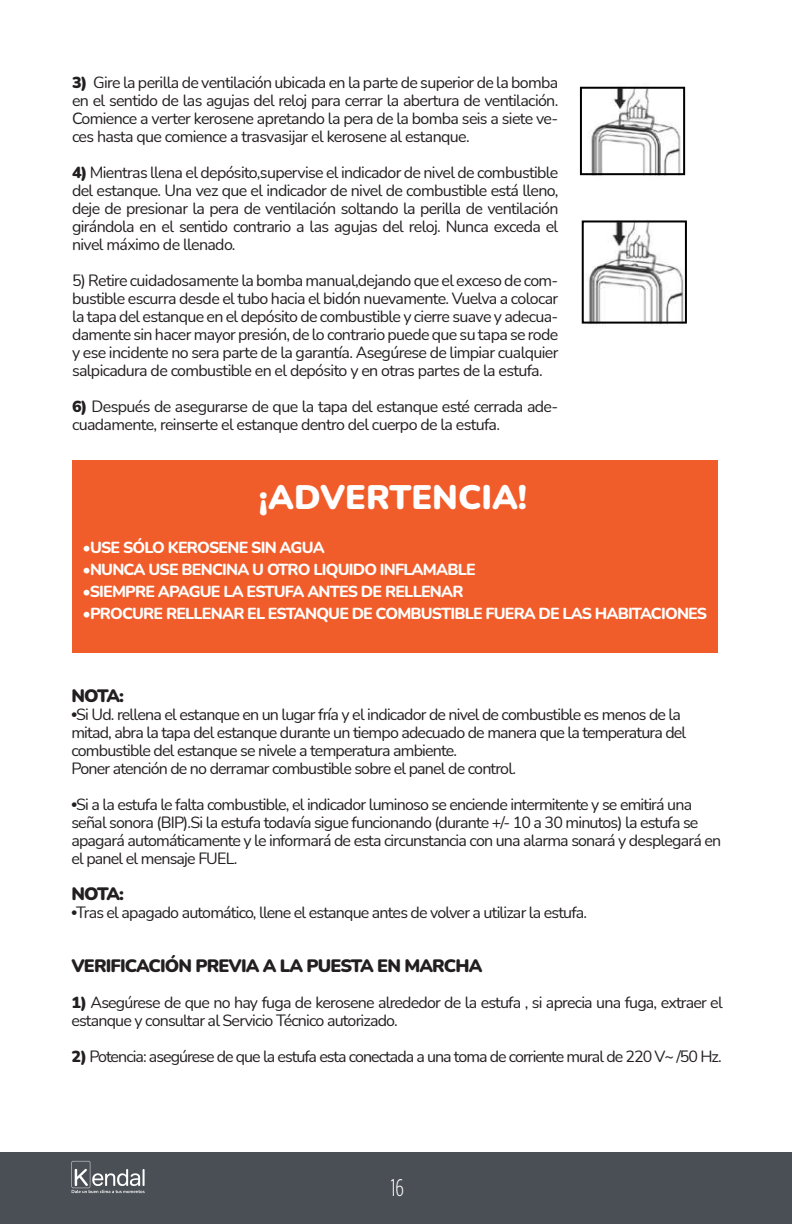
<style>
.page{position:relative;width:792px;height:1224px;background:#fff}
.page>*{position:absolute;margin:0;border:0;box-sizing:border-box;transform-origin:0 0}
.t1{font:900 34px "Nunito";color:#fff}
.t2{font:300 condensed 24px "Gotham HTF";color:#fff}
.t3{font:900 18px "Nunito";letter-spacing:-.05em;color:#231f20}
.t4{font:16px/18px "Nunito";letter-spacing:-.05em;color:#231f20}
.t5{font:800 16px "Nunito";letter-spacing:-.05em;color:#fff}
.s1{font-weight:900}
.s2{font-family:"Barlow";font-weight:700;font-size:18px}
</style>
<div class="page">
<div style="left:0;top:1152px;width:792px;height:72px;background:#4a4f55"></div>
<svg style="left:71px;top:1161px;width:74px;height:32px"></svg>
<img style="left:580px;top:86px;width:106px;height:90px">
<img style="left:581px;top:220px;width:103px;height:105px">
<div style="left:580px;top:87px;width:105px;height:88px;border:2px solid #000"></div>
<div style="left:582px;top:220px;width:105px;height:104px;border:2px solid #000"></div>
<div style="left:72px;top:461px;width:646px;height:192px;background:#f15d2a"></div>
<p class="t4" style="left:72px;top:73px;width:488px;text-align:justify"><span class="s1">3)</span> Gire la perilla de ventilación ubicada en la parte de superior de la bomba en el sentido de las agujas del reloj para cerrar la abertura de ventilación.<br>Comience a verter kerosene apretando la pera de la bomba seis a siete ve&shy;ces hasta que comience a trasvasijar el kerosene al estanque.</p>
<p class="t4" style="left:72px;top:163px;width:488px;text-align:justify"><span class="s1">4)</span> Mientras llena el depósito,supervise el indicador de nivel de combustible del estanque. Una vez que el indicador de nivel de combustible está lleno, deje de presionar la pera de ventilación soltando la perilla de ventilación girándola en el sentido contrario a las agujas del reloj. Nunca exceda el nivel máximo de llenado.</p>
<p class="t4" style="left:72px;top:271px;width:488px;text-align:justify">5) Retire cuidadosamente la bomba manual,dejando que el exceso de com&shy;bustible escurra desde el tubo hacia el bidón nuevamente. Vuelva a colocar la tapa del estanque en el depósito de combustible y cierre suave y adecua&shy;damente sin hacer mayor presión, de lo contrario puede que su tapa se rode y ese incidente no sera parte de la garantía. Asegúrese de limpiar cualquier salpicadura de combustible en el depósito y en otras partes de la estufa.</p>
<p class="t4" style="left:72px;top:397px;width:488px"><span class="s1">6)</span> Después de asegurarse de que la tapa del estanque esté cerrada ade&shy;cuadamente, reinserte el estanque dentro del cuerpo de la estufa.</p>
<h1 class="t1" style="left:259px;top:472px;width:270px">¡ADVERTENCIA!</h1>
<p class="t5" style="left:82px;top:536px;width:244px">•USE SÓLO KEROSENE SIN AGUA</p>
<p class="t5" style="left:82px;top:558px;width:395px">•NUNCA USE BENCINA U OTRO LIQUIDO INFLAMABLE</p>
<p class="t5" style="left:82px;top:580px;width:383px">•SIEMPRE APAGUE LA ESTUFA ANTES DE RELLENAR</p>
<p class="t5" style="left:82px;top:602px;width:626px">•PROCURE RELLENAR EL ESTANQUE DE COMBUSTIBLE FUERA DE LAS HABITACIONES</p>
<p class="t3" style="left:71px;top:683px;width:54px">NOTA:</p>
<p class="t4" style="left:71px;top:705px;width:616px"><span class="s2">∙</span>Si Ud. rellena el estanque en un lugar fría y el indicador de nivel de combustible es menos de la mitad, abra la tapa del estanque durante un tiempo adecuado de manera que la temperatura del combustible del estanque se nivele a temperatura ambiente.<br>Poner atención de no derramar combustible sobre el panel de control.</p>
<p class="t4" style="left:71px;top:795px;width:651px"><span class="s2">∙</span>Si a la estufa le falta combustible, el indicador luminoso se enciende intermitente y se emitirá una señal sonora (BIP).Si la estufa todavía sigue funcionando (durante +/- 10 a 30 minutos) la estufa se apagará automáticamente y le informará de esta circunstancia con una alarma sonará y desplegará en el panel el mensaje FUEL.</p>
<p class="t3" style="left:71px;top:881px;width:54px">NOTA:</p>
<p class="t4" style="left:71px;top:903px;width:517px"><span class="s2">∙</span>Tras el apagado automático, llene el estanque antes de volver a utilizar la estufa.</p>
<p class="t3" style="left:71px;top:953px;width:412px">VERIFICACIÓN PREVIA A LA PUESTA EN MARCHA</p>
<p class="t4" style="left:71px;top:993px;width:653px"><span class="s1">1)</span> Asegúrese de que no hay fuga de kerosene alrededor de la estufa , si aprecia una fuga, extraer el estanque y consultar al Servicio Técnico autorizado.</p>
<p class="t4" style="left:71px;top:1047px;width:652px"><span class="s1">2)</span> Potencia: asegúrese de que la estufa esta conectada a una toma de corriente mural de 220 V~ /50 Hz.</p>
<h2 class="t2" style="left:391px;top:1175px;width:15px">16</h2>
</div>
